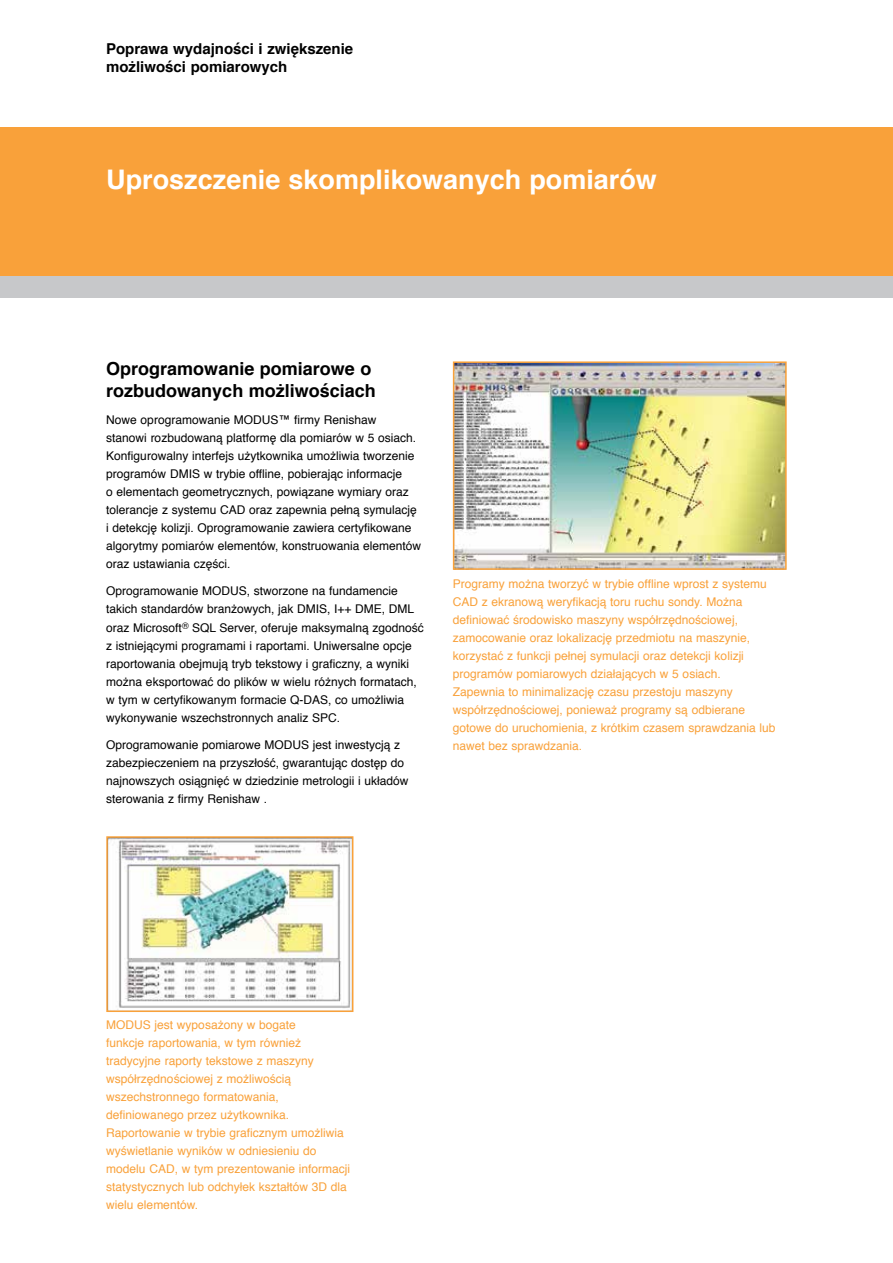
<style>
.page{position:relative;width:893px;height:1263px;background:#fff}
.page>*{position:absolute;margin:0;border:0;box-sizing:border-box;transform-origin:0 0}
.t1{font:700 27px "Helvetica";color:#fff}
.t2{font:700 18px/22.5px "Helvetica";color:#000}
.t3{font:700 15px/18px "Helvetica";color:#000}
.t4{font:12px/18px "Helvetica";color:#000}
.t5{font:12px/18px "Helvetica";color:#f9a13a}
</style>
<div class="page">
<div style="left:0;top:128px;width:893px;height:148px;background:#f9a13a"></div>
<div style="left:0;top:276px;width:893px;height:22px;background:#c7c8ca"></div>
<img style="left:109px;top:839px;width:241px;height:169px">
<div style="left:106px;top:836px;width:247px;height:176px;border:2px solid #f9a13a"></div>
<img style="left:456px;top:364px;width:328px;height:203px">
<div style="left:453px;top:361px;width:334px;height:209px;border:2px solid #f9a13a"></div>
<p class="t3" style="left:106px;top:40px;width:249px">Poprawa wydajności i zwiększenie możliwości pomiarowych</p>
<h1 class="t1" style="left:106px;top:158px;width:552px">Uproszczenie skomplikowanych pomiarów</h1>
<h2 class="t2" style="left:106px;top:358px;width:271px">Oprogramowanie pomiarowe o rozbudowanych możliwościach</h2>
<p class="t4" style="left:106px;top:412px;width:316px">Nowe oprogramowanie MODUS™ firmy Renishaw<br>stanowi rozbudowaną platformę dla pomiarów w 5 osiach.<br>Konfigurowalny interfejs użytkownika umożliwia tworzenie programów DMIS w trybie offline, pobierając informacje<br>o elementach geometrycznych, powiązane wymiary oraz tolerancje z systemu CAD oraz zapewnia pełną symulację i detekcję kolizji. Oprogramowanie zawiera certyfikowane algorytmy pomiarów elementów, konstruowania elementów oraz ustawiania części.</p>
<p class="t4" style="left:106px;top:583px;width:319px">Oprogramowanie MODUS, stworzone na fundamencie takich standardów branżowych, jak DMIS, I++ DME, DML oraz Microsoft<sup>®</sup> SQL Server, oferuje maksymalną zgodność z istniejącymi programami i raportami. Uniwersalne opcje raportowania obejmują tryb tekstowy i graficzny, a wyniki można eksportować do plików w wielu różnych formatach, w tym w certyfikowanym formacie Q-DAS, co umożliwia wykonywanie wszechstronnych analiz SPC.</p>
<p class="t4" style="left:106px;top:736px;width:304px">Oprogramowanie pomiarowe MODUS jest inwestycją z zabezpieczeniem na przyszłość, gwarantując dostęp do najnowszych osiągnięć w dziedzinie metrologii i układów sterowania z firmy Renishaw .</p>
<p class="t5" style="left:453px;top:575px;width:324px">Programy można tworzyć w trybie offline wprost z systemu CAD z ekranową weryfikacją toru ruchu sondy. Można definiować środowisko maszyny współrzędnościowej, zamocowanie oraz lokalizację przedmiotu na maszynie, korzystać z funkcji pełnej symulacji oraz detekcji kolizji programów pomiarowych działających w 5 osiach.<br>Zapewnia to minimalizację czasu przestoju maszyny współrzędnościowej, ponieważ programy są odbierane gotowe do uruchomienia, z krótkim czasem sprawdzania lub nawet bez sprawdzania.</p>
<p class="t5" style="left:106px;top:1016px;width:245px">MODUS jest wyposażony w bogate<br>funkcje raportowania, w tym również tradycyjne raporty tekstowe z maszyny współrzędnościowej z możliwością wszechstronnego formatowania, definiowanego przez użytkownika.<br>Raportowanie w trybie graficznym umożliwia wyświetlanie wyników w odniesieniu do modelu CAD, w tym prezentowanie informacji statystycznych lub odchyłek kształtów 3D dla wielu elementów.</p>
</div>
